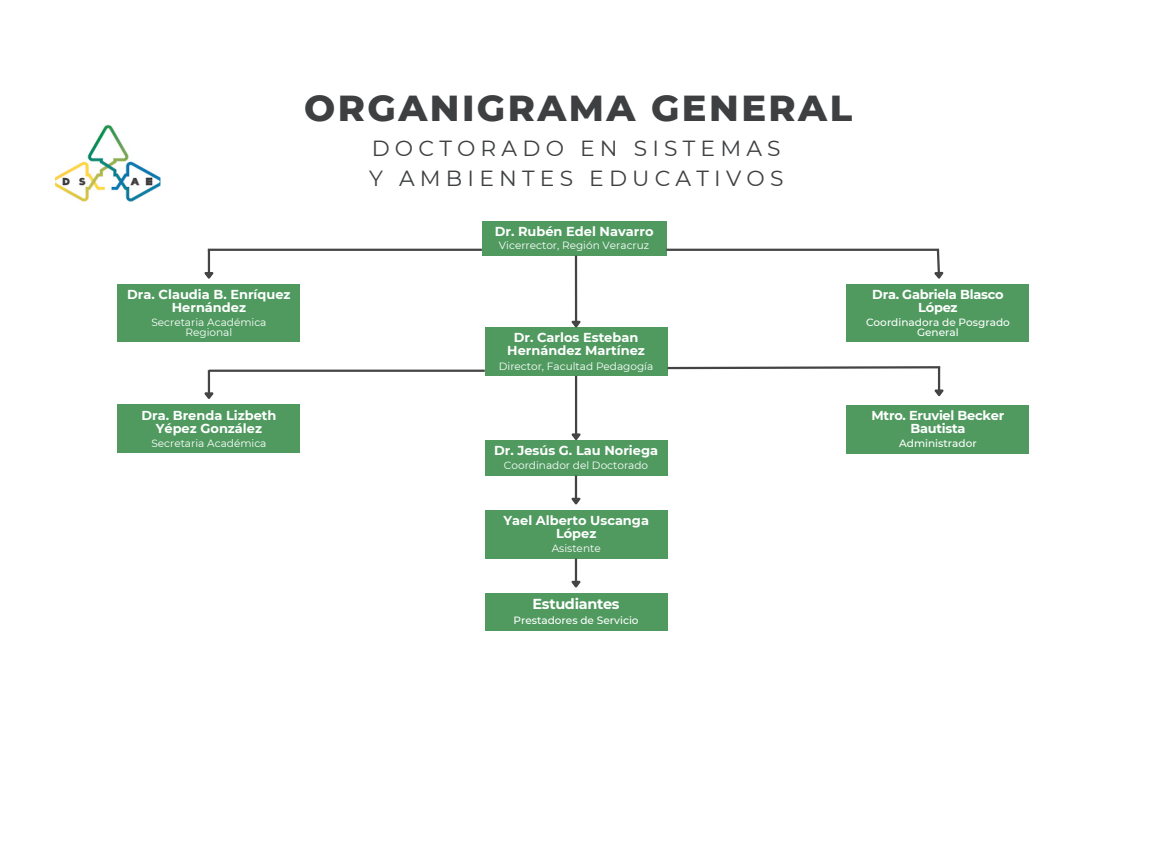
<style>
.page{position:relative;width:1152px;height:864px;background:#fff}
.page>*{position:absolute;margin:0;border:0;box-sizing:border-box;transform-origin:0 0}
.t1{font:800 36.9px "Montserrat";letter-spacing:.065em;color:#3d3f41}
.t2{font:21.9px/30px "Montserrat";letter-spacing:.24em;color:#3d3f41}
.t3{font:700 14.4px "Montserrat";letter-spacing:-.02em;color:#fff}
.t4{font:700 12.9px/12.9px "Montserrat";color:#fff;text-align:center}
.t5{font:700 12.9px/12.9px "Montserrat";letter-spacing:-.02em;color:#fff;text-align:center}
.t6{font:10.5px/9.6px "Montserrat";color:#fff;text-align:center}
.t7{font:500 10.5px/9.6px "Montserrat";color:#fff;text-align:center}
</style>
<div class="page">
<div style="left:482px;top:221px;width:184px;height:35px;background:#509a60"></div>
<div style="left:485px;top:328px;width:182px;height:48px;background:#509a60"></div>
<div style="left:485px;top:440px;width:182px;height:36px;background:#509a60"></div>
<div style="left:485px;top:510px;width:183px;height:49px;background:#509a60"></div>
<div style="left:485px;top:593px;width:182px;height:37px;background:#509a60"></div>
<hr style="left:575px;top:559px;width:2px;height:22px;background:#454345">
<svg style="left:571px;top:579px;width:10px;height:9px"></svg>
<hr style="left:575px;top:376px;width:2px;height:58px;background:#454345">
<svg style="left:571px;top:431px;width:10px;height:9px"></svg>
<hr style="left:208px;top:249px;width:274px;height:2px;background:#454345">
<hr style="left:666px;top:249px;width:273px;height:2px;background:#454345">
<hr style="left:208px;top:250px;width:2px;height:23px;background:#454345">
<svg style="left:204px;top:270px;width:10px;height:9px"></svg>
<svg style="left:931px;top:248px;width:13px;height:31px"></svg>
<div style="left:118px;top:284px;width:182px;height:58px;background:#509a60"></div>
<div style="left:847px;top:284px;width:182px;height:58px;background:#509a60"></div>
<hr style="left:209px;top:370px;width:276px;height:2px;background:#454345">
<hr style="left:208px;top:370px;width:2px;height:23px;background:#454345">
<svg style="left:204px;top:390px;width:10px;height:9px"></svg>
<div style="left:118px;top:405px;width:182px;height:48px;background:#509a60"></div>
<div style="left:847px;top:405px;width:182px;height:49px;background:#509a60"></div>
<svg style="left:667px;top:365px;width:274px;height:5px"></svg>
<hr style="left:938px;top:367px;width:2px;height:23px;background:#454345">
<svg style="left:934px;top:387px;width:10px;height:10px"></svg>
<hr style="left:575px;top:476px;width:2px;height:22px;background:#454345">
<svg style="left:571px;top:496px;width:10px;height:9px"></svg>
<img style="left:56px;top:124px;width:104px;height:78px">
<hr style="left:575px;top:256px;width:2px;height:65px;background:#454345">
<svg style="left:568px;top:319px;width:15px;height:9px"></svg>
<h3 class="t1" style="left:304px;top:85px;width:549px">ORGANIGRAMA GENERAL</h3>
<h5 class="t2" style="left:369px;top:134px;width:416px">DOCTORADO EN SISTEMAS<br>Y AMBIENTES EDUCATIVOS</h5>
<h1 class="t4" style="left:495px;top:224px;width:160px">Dr. Rubén Edel Navarro</h1>
<p class="t6" style="left:499px;top:240px;width:152px">Vicerrector, Región Veracruz</p>
<h4 class="t4" style="left:127px;top:288px;width:165px">Dra. Claudia B. Enríquez<br>Hernández</h4>
<h4 class="t5" style="left:872px;top:288px;width:133px">Dra. Gabriela Blasco<br>López</h4>
<p class="t6" style="left:151px;top:318px;width:117px">Secretaria Académica<br>Regional</p>
<h4 class="t4" style="left:507px;top:331px;width:139px">Dr. Carlos Esteban<br>Hernández Martínez</h4>
<p class="t7" style="left:866px;top:318px;width:145px">Coordinadora de Posgrado<br>General</p>
<h2 class="t6" style="left:499px;top:361px;width:156px">Director, Facultad Pedagogía</h2>
<h4 class="t4" style="left:141px;top:409px;width:137px">Dra. Brenda Lizbeth<br>Yépez González</h4>
<h4 class="t5" style="left:872px;top:409px;width:134px">Mtro. Eruviel Becker<br>Bautista</h4>
<h5 class="t6" style="left:151px;top:438px;width:117px">Secretaria Académica</h5>
<h4 class="t4" style="left:494px;top:444px;width:165px">Dr. Jesús G. Lau Noriega</h4>
<p class="t7" style="left:899px;top:439px;width:79px">Administrador</p>
<p class="t6" style="left:504px;top:461px;width:146px">Coordinador del Doctorado</p>
<h4 class="t4" style="left:503px;top:514px;width:147px">Yael Alberto Uscanga<br>López</h4>
<p class="t6" style="left:552px;top:544px;width:51px">Asistente</p>
<h4 class="t3" style="left:533px;top:595px;width:89px">Estudiantes</h4>
<h5 class="t7" style="left:514px;top:615px;width:127px">Prestadores de Servicio</h5>
</div>
